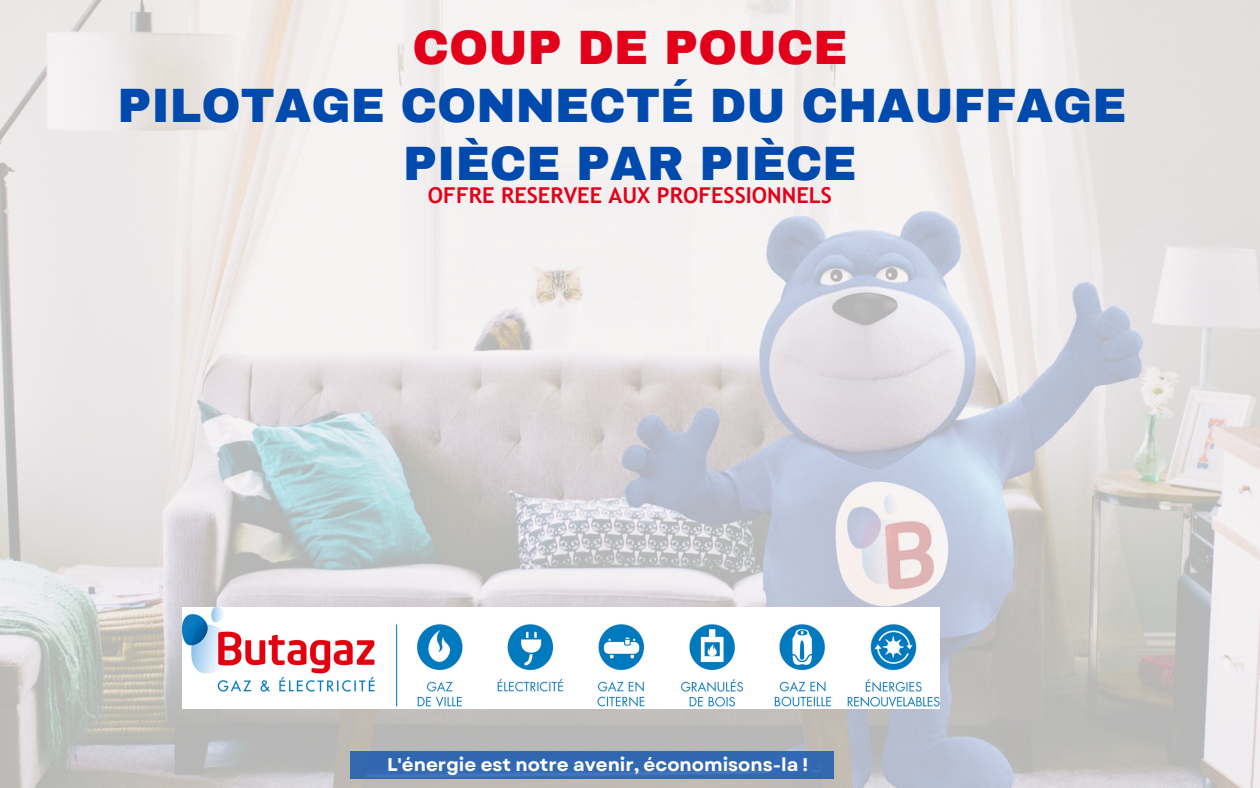
<style>
.page{position:relative;width:1260px;height:788px;background:#fff}
.page>*{position:absolute;margin:0;border:0;box-sizing:border-box;transform-origin:0 0}
.t1{font:900 47.25px/57.8px "Archivo";color:#004aad;text-align:center}
.t2{font:700 21.88px "Trebuchet MS";color:#e2001a}
.t3{font:700 18.38px "Garet";color:#fff}
.s1{color:#e2001a}
</style>
<div class="page">
<img style="left:0;top:0;width:1260px;height:787px">
<img style="left:182px;top:607px;width:757px;height:101px">
<div style="left:350px;top:750px;width:484px;height:28px;background:linear-gradient(to right,#3469b1,#3369b2)"></div>
<h1 class="t1" style="left:118px;top:19px;width:1011px"><span class="s1">COUP DE POUCE<br></span>PILOTAGE CONNECTÉ DU CHAUFFAGE<br>PIÈCE PAR PIÈCE</h1>
<p class="t2" style="left:428px;top:182px;width:406px">OFFRE RESERVEE AUX PROFESSIONNELS</p>
<h2 class="t3" style="left:387px;top:751px;width:423px">L'énergie est notre avenir, économisons-la !</h2>
</div>
